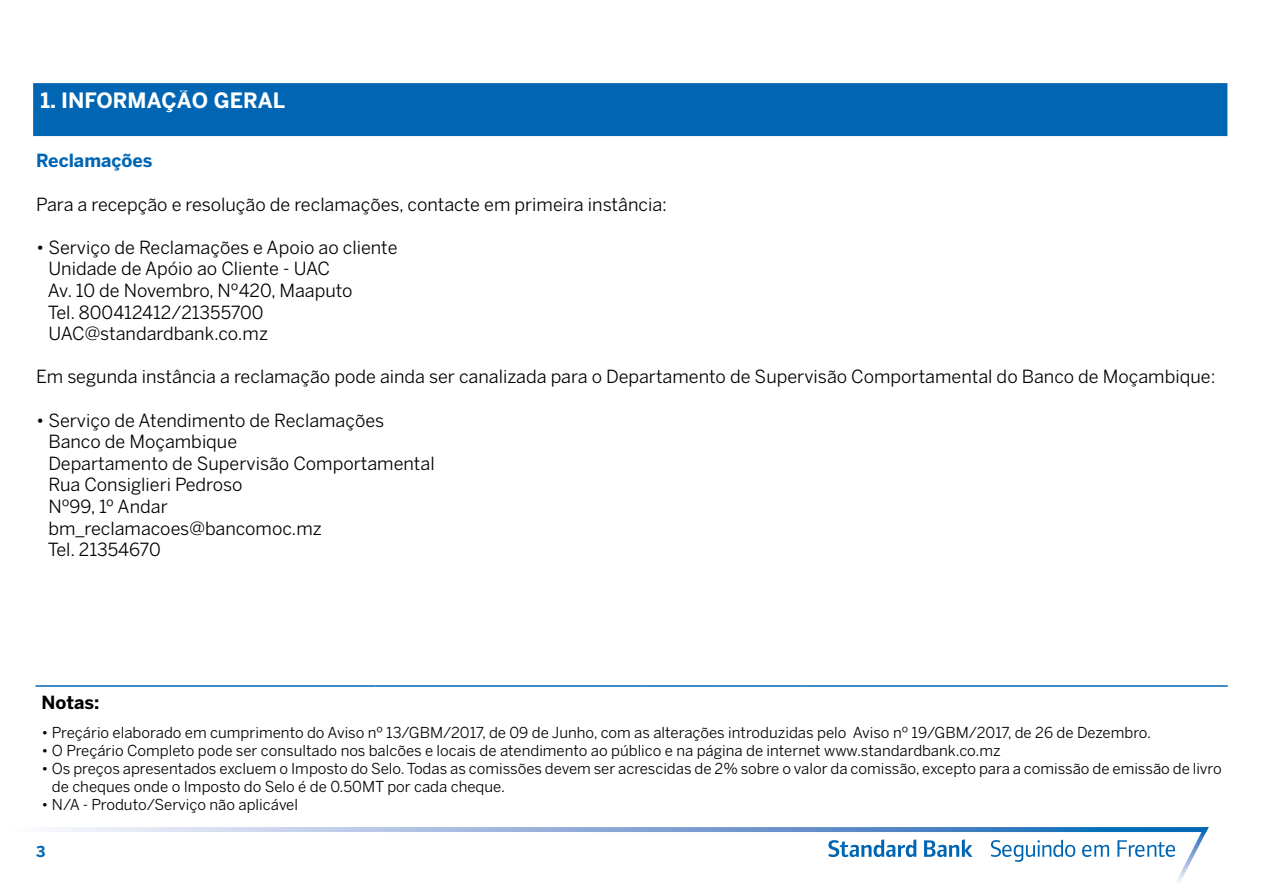
<style>
.page{position:relative;width:1263px;height:893px;background:#fff}
.page>*{position:absolute;margin:0;border:0;box-sizing:border-box;transform-origin:0 0}
.t1{font:700 21px "Benton Sans";color:#fff}
.t2{font:18px/21.6px "Benton Sans";color:#000}
.t3{font:700 18px "Benton Sans";color:#0066b3}
.t4{font:700 18px "Benton Sans";color:#000}
.t5{font:15px/18px "Benton Sans";color:#000}
.t6{font:700 15px "Benton Sans";color:#0066b3}
</style>
<div class="page">
<svg style="left:53px;top:827px;width:1156px;height:55px"></svg>
<hr style="left:36px;top:685px;width:340px;height:2px;background:#0066b3">
<hr style="left:376px;top:685px;width:270px;height:2px;background:#0066b3">
<hr style="left:646px;top:685px;width:72px;height:2px;background:#0066b3">
<hr style="left:718px;top:685px;width:88px;height:2px;background:#0066b3">
<hr style="left:806px;top:685px;width:422px;height:2px;background:#0066b3">
<div style="left:37px;top:87px;width:1187px;height:45px;background:#0066b3"></div>
<div style="left:33px;top:83px;width:1194px;height:53px;border:8px solid #0066b3"></div>
<p class="t1" style="left:41px;top:88px;width:246px">1. INFORMAÇÃO GERAL</p>
<p class="t3" style="left:36px;top:149px;width:118px">Reclamações</p>
<p class="t2" style="left:36px;top:193px;width:632px">Para a recepção e resolução de reclamações, contacte em primeira instância:</p>
<p class="t2" style="left:48px;top:236px;width:351px;text-indent:-12px">• Serviço de Reclamações e Apoio ao cliente<br>Unidade de Apóio ao Cliente - UAC<br>Av. 10 de Novembro, Nº420, Maaputo<br>Tel. 800412412/21355700<br>UAC@standardbank.co.mz</p>
<p class="t2" style="left:36px;top:366px;width:1181px">Em segunda instância a reclamação pode ainda ser canalizada para o Departamento de Supervisão Comportamental do Banco de Moçambique:</p>
<p class="t2" style="left:48px;top:409px;width:388px;text-indent:-12px">• Serviço de Atendimento de Reclamações<br>Banco de Moçambique<br>Departamento de Supervisão Comportamental<br>Rua Consiglieri Pedroso<br>Nº99, 1º Andar bm_reclamacoes@bancomoc.mz<br>Tel. 21354670</p>
<p class="t4" style="left:42px;top:691px;width:59px">Notas:</p>
<p class="t5" style="left:42px;top:723px;width:1111px">• Preçário elaborado em cumprimento do Aviso nº 13/GBM/2017, de 09 de Junho, com as alterações introduzidas pelo Aviso nº 19/GBM/2017, de 26 de Dezembro.</p>
<p class="t5" style="left:42px;top:741px;width:961px">• O Preçário Completo pode ser consultado nos balcões e locais de atendimento ao público e na página de internet www.standardbank.co.mz</p>
<p class="t5" style="left:52px;top:759px;width:1171px;text-indent:-10px">• Os preços apresentados excluem o Imposto do Selo. Todas as comissões devem ser acrescidas de 2% sobre o valor da comissão, excepto para a comissão de emissão de livro de cheques onde o Imposto do Selo é de 0.50MT por cada cheque.</p>
<p class="t5" style="left:42px;top:795px;width:258px">• N/A - Produto/Serviço não aplicável</p>
<p class="t6" style="left:36px;top:843px;width:11px">3</p>
</div>
